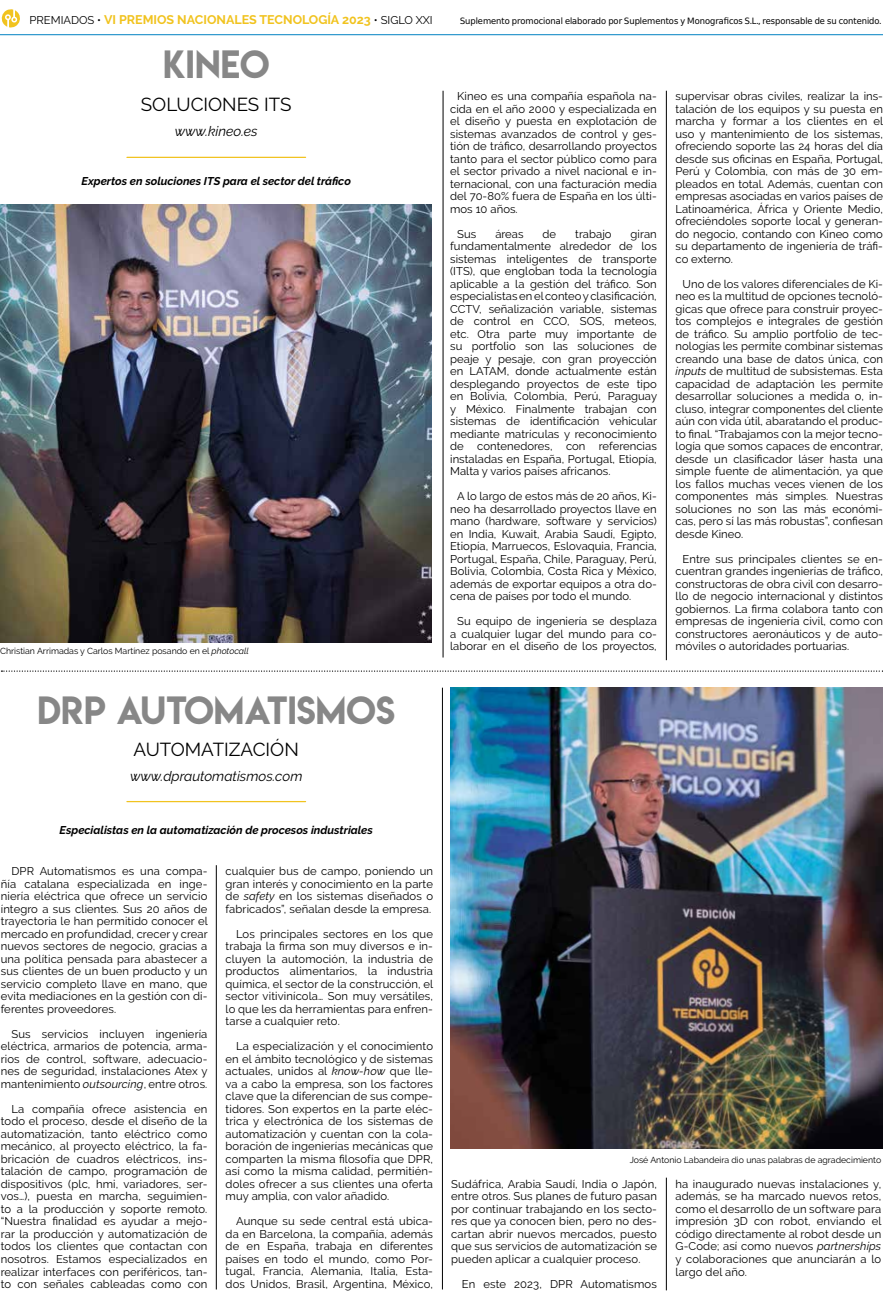
<style>
.page{position:relative;width:883px;height:1308px;background:#fff}
.page>*{position:absolute;margin:0;border:0;box-sizing:border-box;transform-origin:0 0}
.t1{font:35px "Lemon Milk";letter-spacing:.005em;color:#878787}
.t2{font:18.75px "Raleway";color:#000}
.t3{font:italic 13.75px "Raleway";color:#000}
.t4{font:700 12.5px "Raleway";color:#f1c31f}
.t5{font:11.25px/12.5px "Raleway";letter-spacing:.005em;color:#000;text-align:justify}
.t6{font:italic 700 11.25px "Raleway";color:#000}
.t7{font:8.75px "Raleway";color:#000}
.t8{font:8.75px "Virus DejaVu Sans";color:#000}
.s1{font-weight:400;font-size:11.25px;color:#000}
.s2{font-style:italic}
</style>
<div class="page">
<hr style="left:0;top:34px;width:882px;height:1px;background:#0082c2">
<svg style="left:1px;top:9px;width:19px;height:19px"></svg>
<svg style="left:1px;top:670px;width:882px;height:1px"></svg>
<img style="left:0;top:205px;width:431px;height:437px">
<hr style="left:666px;top:91px;width:1px;height:569px;background:#000">
<hr style="left:442px;top:91px;width:1px;height:566px;background:#000">
<hr style="left:127px;top:157px;width:178px;height:1px;background:#f1c31f">
<img style="left:450px;top:687px;width:432px;height:461px">
<hr style="left:216px;top:865px;width:1px;height:424px;background:#000">
<hr style="left:666px;top:1177px;width:1px;height:113px;background:#000">
<hr style="left:442px;top:687px;width:1px;height:602px;background:#000">
<hr style="left:127px;top:801px;width:178px;height:1px;background:#f1c31f">
<p class="t4" style="left:30px;top:13px;width:404px"><span class="s1">PREMIADOS •</span> VI PREMIOS NACIONALES TECNOLOGÍA 2023 <span class="s1">• SIGLO XXI</span></p>
<p class="t8" style="left:460px;top:13px;width:422px">Suplemento promocional elaborado por Suplementos y Monograficos S.L., responsable de su contenido.</p>
<h1 class="t1" style="left:163px;top:40px;width:108px">KINEO</h1>
<h2 class="t2" style="left:141px;top:93px;width:152px">SOLUCIONES ITS</h2>
<p class="t3" style="left:175px;top:123px;width:84px">www.kineo.es</p>
<p class="t5" style="left:450px;top:90px;width:208px;text-indent:7px">Kineo es una compañía española na&shy;cida en el año 2000 y especializada en el diseño y puesta en explotación de sistemas avanzados de control y ges&shy;tión de tráfico, desarrollando proyectos tanto para el sector público como para el sector privado a nivel nacional e in&shy;ternacional, con una facturación media del 70-80% fuera de España en los últi&shy;mos 10 años.</p>
<p class="t5" style="left:457px;top:227px;width:21px">Sus</p>
<p class="t5" style="left:495px;top:227px;width:30px">áreas</p>
<p class="t5" style="left:542px;top:227px;width:15px">de</p>
<p class="t5" style="left:575px;top:227px;width:38px">trabajo</p>
<p class="t5" style="left:675px;top:90px;width:209px">supervisar obras civiles, realizar la ins&shy;talación de los equipos y su puesta en marcha y formar a los clientes en el uso y mantenimiento de los sistemas, ofreciendo soporte las 24 horas del día desde sus oficinas en España, Portugal, Perú y Colombia, con más de 30 em&shy;pleados en total. Además, cuentan con empresas asociadas en varios países de Latinoamérica, África y Oriente Medio, ofreciéndoles soporte local y generan&shy;do negocio, contando con Kineo como su departamento de ingeniería de tráfi&shy;co externo.</p>
<p class="t5" style="left:675px;top:277px;width:209px;text-indent:7px">Uno de los valores diferenciales de Ki&shy;neo es la multitud de opciones tecnoló&shy;gicas que ofrece para construir proyec&shy;tos complejos e integrales de gestión de tráfico. Su amplio portfolio de tec&shy;nologías les permite combinar sistemas creando una base de datos única, con <span class="s2">inputs</span> de multitud de subsistemas. Esta capacidad de adaptación les permite desarrollar soluciones a medida o, in&shy;cluso, integrar componentes del cliente aún con vida útil, abaratando el produc&shy;to final. “Trabajamos con la mejor tecno&shy;logía que somos capaces de encontrar, desde un clasificador láser hasta una simple fuente de alimentación, ya que los fallos muchas veces vienen de los componentes más simples. Nuestras soluciones no son las más económi&shy;cas, pero sí las más robustas”, confiesan desde Kineo.</p>
<p class="t5" style="left:675px;top:552px;width:209px;text-indent:7px">Entre sus principales clientes se en&shy;cuentran grandes ingenierías de tráfico, constructoras de obra civil con desarro&shy;llo de negocio internacional y distintos gobiernos. La firma colabora tanto con empresas de ingeniería civil, como con constructores aeronáuticos y de auto&shy;móviles o autoridades portuarias.</p>
<p class="t6" style="left:82px;top:175px;width:271px">Expertos en soluciones ITS para el sector del tráfico</p>
<p class="t5" style="left:450px;top:227px;width:208px;text-indent:180px">giran fundamentalmente alrededor de los sistemas inteligentes de transporte (ITS), que engloban toda la tecnología aplicable a la gestión del tráfico. Son especialistas en el conteo y clasificación, CCTV, señalización variable, sistemas de control en CCO, SOS, meteos, etc. Otra parte muy importante de su portfolio son las soluciones de peaje y pesaje, con gran proyección en LATAM, donde actualmente están desplegando proyectos de este tipo en Bolivia, Colombia, Perú, Paraguay y México. Finalmente trabajan con sistemas de identificación vehicular mediante matrículas y reconocimiento de contenedores, con referencias instaladas en España, Portugal, Etiopía, Malta y varios países africanos.</p>
<p class="t5" style="left:450px;top:490px;width:208px;text-indent:7px">A lo largo de estos más de 20 años, Ki&shy;neo ha desarrollado proyectos llave en mano (hardware, software y servicios) en India, Kuwait, Arabia Saudí, Egipto, Etiopía, Marruecos, Eslovaquia, Francia, Portugal, España, Chile, Paraguay, Perú, Bolivia, Colombia, Costa Rica y México, además de exportar equipos a otra do&shy;cena de países por todo el mundo.</p>
<p class="t5" style="left:450px;top:615px;width:208px;text-indent:7px">Su equipo de ingeniería se desplaza a cualquier lugar del mundo para co&shy;laborar en el diseño de los proyectos,</p>
<p class="t7" style="left:0;top:645px;width:250px">Christian Arrimadas y Carlos Martínez posando en el <span class="s2">photocall</span></p>
<h1 class="t1" style="left:38px;top:685px;width:359px">DRP AUTOMATISMOS</h1>
<h2 class="t2" style="left:134px;top:738px;width:167px">AUTOMATIZACIÓN</h2>
<p class="t3" style="left:130px;top:768px;width:174px">www.dprautomatismos.com</p>
<p class="t6" style="left:60px;top:824px;width:315px">Especialistas en la automatización de procesos industriales</p>
<p class="t5" style="left:1px;top:865px;width:208px;text-indent:11px">DPR Automatismos es una compa&shy;ñía catalana especializada en inge&shy;niería eléctrica que ofrece un servicio íntegro a sus clientes. Sus 20 años de trayectoria le han permitido conocer el mercado en profundidad, crecer y crear nuevos sectores de negocio, gracias a una política pensada para abastecer a sus clientes de un buen producto y un servicio completo llave en mano, que evita mediaciones en la gestión con di&shy;ferentes proveedores.</p>
<p class="t5" style="left:1px;top:1027px;width:208px;text-indent:11px">Sus servicios incluyen ingeniería eléctrica, armarios de potencia, arma&shy;rios de control, software, adecuacio&shy;nes de seguridad, instalaciones Atex y mantenimiento <span class="s2">outsourcing</span>, entre otros.</p>
<p class="t5" style="left:1px;top:1102px;width:208px;text-indent:11px">La compañía ofrece asistencia en todo el proceso, desde el diseño de la automatización, tanto eléctrico como mecánico, al proyecto eléctrico, la fa&shy;bricación de cuadros eléctricos, ins&shy;talación de campo, programación de dispositivos (plc, hmi, variadores, ser&shy;vos…), puesta en marcha, seguimien&shy;to a la producción y soporte remoto. “Nuestra finalidad es ayudar a mejo&shy;rar la producción y automatización de todos los clientes que contactan con nosotros. Estamos especializados en realizar interfaces con periféricos, tan&shy;to con señales cableadas como con</p>
<p class="t5" style="left:225px;top:865px;width:209px">cualquier bus de campo, poniendo un gran interés y conocimiento en la parte de <span class="s2">safety</span> en los sistemas diseñados o fabricados”, señalan desde la empresa.</p>
<p class="t5" style="left:225px;top:927px;width:209px;text-indent:11px">Los principales sectores en los que trabaja la firma son muy diversos e in&shy;cluyen la automoción, la industria de productos alimentarios, la industria química, el sector de la construcción, el sector vitivinícola… Son muy versátiles, lo que les da herramientas para enfren&shy;tarse a cualquier reto.</p>
<p class="t5" style="left:225px;top:1040px;width:209px;text-indent:11px">La especialización y el conocimiento en el ámbito tecnológico y de sistemas actuales, unidos al <span class="s2">know-how</span> que lle&shy;va a cabo la empresa, son los factores clave que la diferencian de sus compe&shy;tidores. Son expertos en la parte eléc&shy;trica y electrónica de los sistemas de automatización y cuentan con la cola&shy;boración de ingenierías mecánicas que comparten la misma filosofía que DPR, así como la misma calidad, permitién&shy;doles ofrecer a sus clientes una oferta muy amplia, con valor añadido.</p>
<p class="t5" style="left:225px;top:1215px;width:209px;text-indent:11px">Aunque su sede central está ubica&shy;da en Barcelona, la compañía, además de en España, trabaja en diferentes países en todo el mundo, como Por&shy;tugal, Francia, Alemania, Italia, Esta&shy;dos Unidos, Brasil, Argentina, México,</p>
<p class="t7" style="left:629px;top:1154px;width:253px">José Antonio Labandeira dio unas palabras de agradecimiento</p>
<p class="t5" style="left:451px;top:1177px;width:207px">Sudáfrica, Arabia Saudí, India o Japón, entre otros. Sus planes de futuro pasan por continuar trabajando en los secto&shy;res que ya conocen bien, pero no des&shy;cartan abrir nuevos mercados, puesto que sus servicios de automatización se pueden aplicar a cualquier proceso.</p>
<p class="t5" style="left:462px;top:1277px;width:196px">En este 2023, DPR Automatismos</p>
<p class="t5" style="left:675px;top:1177px;width:207px">ha inaugurado nuevas instalaciones y, además, se ha marcado nuevos retos, como el desarrollo de un software para impresión 3D con robot, enviando el código directamente al robot desde un G-Code; así como nuevos <span class="s2">partnerships </span>y colaboraciones que anunciarán a lo largo del año.</p>
</div>
